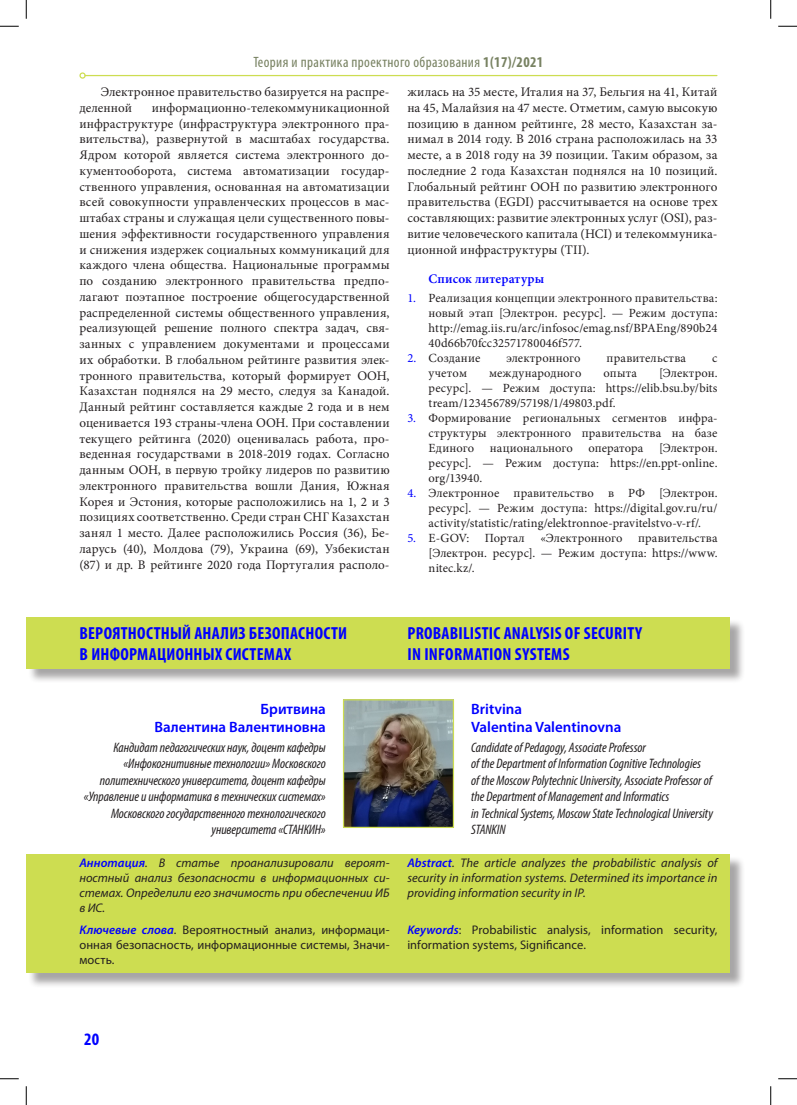
<style>
.page{position:relative;width:797px;height:1105px;background:#fff}
.page>*{position:absolute;margin:0;border:0;box-sizing:border-box;transform-origin:0 0}
.Название_статьи{font:700 condensed 17.5px/21px "Myriad Pro";letter-spacing:.015em;color:#00f}
.t1{font:condensed 15px "Myriad Pro";letter-spacing:.025em;color:#788262}
.Автор{font:600 15px/18px "Myriad Pro";color:#00f;text-align:right}
.Автор__англ{font:600 15px/18px "Myriad Pro";color:#00f}
.Информация_об_авторе{font:italic condensed 13.75px/16.5px "Myriad Pro";letter-spacing:-.005em;color:#231f20;text-align:right}
.Основной{font:13.12px/15.8px "Minion Pro";letter-spacing:.01em;color:#231f20;text-align:justify}
.Подраздел{font:600 13.12px "Minion Pro";letter-spacing:.01em;color:#00f}
.t2{font:12.5px/15px "Minion Pro";letter-spacing:.01em;color:#231f20;text-align:justify}
.Аннотация__анг{font:italic 12.5px/15px "Myriad Pro";letter-spacing:.005em;color:#231f20;text-align:justify}
.Аннотация__рус{font:italic 12.5px/15px "Myriad Pro";color:#231f20;text-align:justify}
.Ключевые_слова__рус{font:12.5px/15px "Myriad Pro";letter-spacing:.005em;color:#231f20;text-align:justify}
.Ключевые_слова__анг{font:12.5px/15px "Myriad Pro";letter-spacing:.005em;color:#231f20}
.s1{font-weight:700}
.s2{color:#00f}
.s3{font-weight:600;color:#00f}
.s4{font-weight:600;font-style:italic;color:#00f}
</style>
<div class="page">
<hr style="left:85px;top:75px;width:632px;height:1px;background:#cddd51">
<div style="left:79px;top:72px;width:7px;height:7px;border:1px solid #cddd51;border-radius:50%"></div>
<div style="left:28px;top:855px;width:717px;height:133px;background:#231f20;opacity:.4"></div>
<div style="left:26px;top:854px;width:703px;height:118px;background:#cddd51"></div>
<div style="left:28px;top:619px;width:717px;height:65px;background:#231f20;opacity:.4"></div>
<div style="left:26px;top:617px;width:703px;height:51px;background:#cddd51"></div>
<img style="left:345px;top:701px;width:107px;height:125px">
<div style="left:343px;top:699px;width:111px;height:129px;border:1px solid #cddd51"></div>
<svg style="left:0;top:25px;width:19px;height:2px"></svg>
<svg style="left:778px;top:25px;width:19px;height:2px"></svg>
<svg style="left:0;top:1078px;width:19px;height:1px"></svg>
<svg style="left:778px;top:1078px;width:19px;height:1px"></svg>
<svg style="left:25px;top:0;width:2px;height:19px"></svg>
<svg style="left:25px;top:1086px;width:2px;height:19px"></svg>
<svg style="left:770px;top:0;width:1px;height:19px"></svg>
<svg style="left:770px;top:1086px;width:1px;height:19px"></svg>
<p class="t1" style="left:254px;top:53px;width:291px">Теория и практика проектного образования <span class="s1">1(17)/2021</span></p>
<p class="Основной" style="left:79px;top:84px;width:312px;text-indent:21px">Электронное правительство базируется на распре&shy;деленной</p>
<p class="Основной" style="left:79px;top:100px;width:312px;text-indent:72px">информационно-телекоммуникационной инфраструктуре (инфраструктура электронного пра&shy;вительства), развернутой в масштабах государства.<br>Ядром которой является система электронного до&shy;кументооборота, система автоматизации государ&shy;ственного управления, основанная на автоматизации всей совокупности управленческих процессов в мас&shy;штабах страны и служащая цели существенного повы&shy;шения эффективности государственного управления и снижения издержек социальных коммуникаций для каждого члена общества. Национальные программы по созданию электронного правительства предпо&shy;лагают поэтапное построение общегосударственной распределенной системы общественного управления, реализующей решение полного спектра задач, свя&shy;занных с управлением документами и процессами их обработки. В глобальном рейтинге развития элек&shy;тронного правительства, который формирует ООН, Казахстан поднялся на 29 место, следуя за Канадой.<br>Данный рейтинг составляется каждые 2 года и в нем оценивается 193 страны-члена ООН. При составлении текущего рейтинга (2020) оценивалась работа, про&shy;веденная государствами в 2018-2019 годах. Согласно данным ООН, в первую тройку лидеров по развитию электронного правительства вошли Дания, Южная Корея и Эстония, которые расположились на 1, 2 и 3 позициях соответственно. Среди стран СНГ Казахстан занял 1 место. Далее расположились Россия (36), Бе&shy;ларусь (40), Молдова (79), Украина (69), Узбекистан (87) и др. В рейтинге 2020 года Португалия располо-</p>
<p class="Основной" style="left:407px;top:84px;width:312px">жилась на 35 месте, Италия на 37, Бельгия на 41, Китай на 45, Малайзия на 47 месте. Отметим, самую высокую позицию в данном рейтинге, 28 место, Казахстан за&shy;нимал в 2014 году. В 2016 страна расположилась на 33 месте, а в 2018 году на 39 позиции. Таким образом, за последние 2 года Казахстан поднялся на 10 позиций.<br>Глобальный рейтинг ООН по развитию электронного правительства (EGDI) рассчитывается на основе трех составляющих: развитие электронных услуг (OSI), раз&shy;витие человеческого капитала (HCI) и телекоммуника&shy;ционной инфраструктуры (TII).</p>
<p class="Подраздел" style="left:428px;top:270px;width:117px">Список литературы</p>
<p class="t2" style="left:428px;top:291px;width:290px;text-indent:-21px"><span class="s2">1.</span> Реализация концепции электронного правительства: новый этап [Электрон. ресурс]. — Режим доступа: http://emag.iis.ru/arc/infosoc/emag.nsf/BPAEng/890b24<br>40d66b70fcc32571780046f577.</p>
<p class="t2" style="left:407px;top:351px;width:74px"><span class="s2">2.</span> Создание</p>
<p class="t2" style="left:506px;top:351px;width:75px">электронного</p>
<p class="t2" style="left:606px;top:351px;width:81px">правительства</p>
<p class="t2" style="left:712px;top:351px;width:7px">с</p>
<p class="t2" style="left:428px;top:366px;width:40px">учетом</p>
<p class="t2" style="left:489px;top:366px;width:94px">международного</p>
<p class="t2" style="left:603px;top:366px;width:35px">опыта</p>
<p class="t2" style="left:428px;top:366px;width:290px;text-indent:230px">[Электрон. ресурс]. — Режим доступа: https://elib.bsu.by/bits tream/123456789/57198/1/49803.pdf.</p>
<p class="t2" style="left:428px;top:411px;width:290px;text-indent:-21px"><span class="s2">3.</span> Формирование региональных сегментов инфра&shy;структуры электронного правительства на базе Единого</p>
<p class="t2" style="left:428px;top:441px;width:290px;text-indent:230px">[Электрон. ресурс]. — Режим доступа: https://en.ppt-online. org/13940.</p>
<p class="t2" style="left:428px;top:486px;width:290px;text-indent:-21px"><span class="s2">4.</span> Электронное правительство в РФ [Электрон. ресурс]. — Режим доступа: https://digital.gov.ru/ru/ activity/statistic/rating/elektronnoe-pravitelstvo-v-rf/.</p>
<p class="t2" style="left:428px;top:531px;width:290px;text-indent:-21px"><span class="s2">5.</span> E-GOV: Портал «Электронного правительства [Электрон. ресурс]. — Режим доступа: https://www. nitec.kz/.</p>
<p class="t2" style="left:490px;top:441px;width:84px">национального</p>
<p class="t2" style="left:588px;top:441px;width:56px">оператора</p>
<p class="Название_статьи" style="left:80px;top:622px;width:269px">ВЕРОЯТНОСТНЫЙ АНАЛИЗ БЕЗОПАСНОСТИ<br>В ИНФОРМАЦИОННЫХ СИСТЕМАХ</p>
<p class="Автор" style="left:154px;top:699px;width:173px">Бритвина<br>Валентина Валентиновна</p>
<p class="Информация_об_авторе" style="left:84px;top:739px;width:244px">Кандидат педагогических наук, доцент кафедры «Инфокогнитивные технологии» Московского политехнического университета, доцент кафедры «Управление и информатика в технических системах» Московского государственного технологического университета «СТАНКИН»</p>
<p class="Аннотация__рус" style="left:79px;top:855px;width:312px"><span class="s3">Аннотация</span>. В статье проанализировали вероят&shy;ностный анализ безопасности в информационных си&shy;стемах. Определили его значимость при обеспечении ИБ в ИС.</p>
<p class="Ключевые_слова__рус" style="left:79px;top:922px;width:312px"><span class="s4">Ключевые слова</span>. Вероятностный анализ, информаци&shy;онная безопасность, информационные системы, Значи&shy;мость.</p>
<p class="Название_статьи" style="left:407px;top:622px;width:236px">PROBABILISTIC ANALYSIS OF SECURITY<br>IN INFORMATION SYSTEMS</p>
<p class="Автор__англ" style="left:471px;top:699px;width:152px">Britvina<br>Valentina Valentinovna</p>
<p class="Информация_об_авторе" style="left:471px;top:739px;width:243px;text-align:left">Candidate of Pedagogy, Associate Professor<br>of the Department of Information Cognitive Technologies<br>of the Moscow Polytechnic University, Associate Professor of the Department of Management and Informatics<br>in Technical Systems, Moscow State Technological University STANKIN</p>
<p class="Аннотация__анг" style="left:407px;top:855px;width:312px"><span class="s3">Abstract</span>. The article analyzes the probabilistic analysis of security in information systems. Determined its importance in providing information security in IP.</p>
<p class="Ключевые_слова__анг" style="left:407px;top:922px;width:312px"><span class="s4">Keywords</span>: Probabilistic analysis, information security, information systems, Significance.</p>
<h1 class="Название_статьи" style="left:84px;top:1028px;width:16px">20</h1>
</div>
